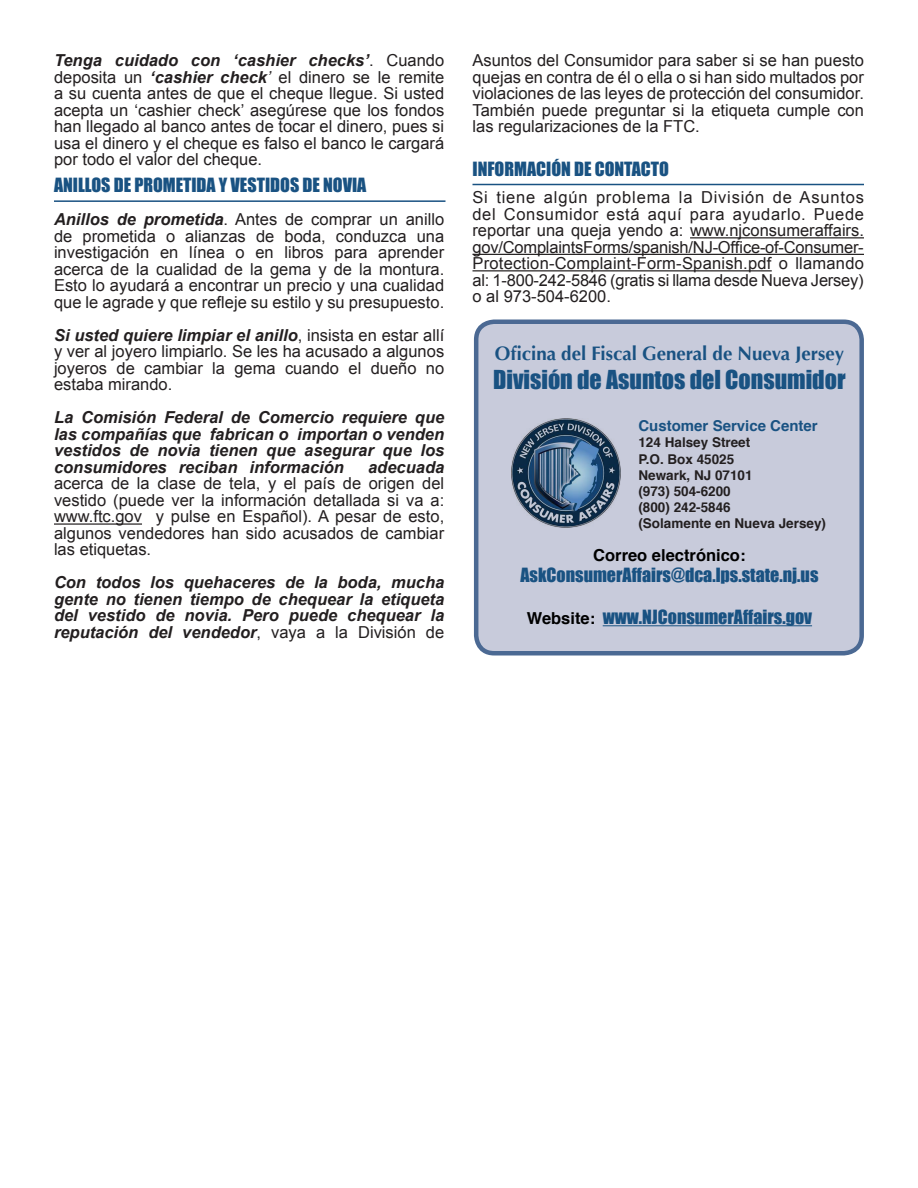
<style>
.page{position:relative;width:918px;height:1188px;background:#fff}
.page>*{position:absolute;margin:0;border:0;box-sizing:border-box;transform-origin:0 0}
.t1{font:24px "Impact";color:#195282}
.t2{font:700 19.5px "Optima";color:#195282;scale:.96 1}
.t3{font:18px "Impact";color:#195282}
.t4{font:16.5px/16.5px "Arial";color:#231f20;text-align:justify}
.t5{font:italic 700 16.5px/16.5px "Arial";color:#231f20;text-align:justify}
.t6{font:700 16.5px "Helvetica";color:#000}
.t7{font:700 15px "Helvetica";color:#195282}
.t8{font:700 13.5px/16.2px "Helvetica";color:#231f20}
.s1{font-weight:700;font-style:italic}
.s2{font-style:italic}
.s3{font-weight:400;font-style:normal}
.s4{font-family:"Helvetica";font-weight:700;font-size:16.5px;color:#000}
</style>
<div class="page">
<hr style="left:54px;top:523px;width:88px;height:2px;background:#231f20">
<hr style="left:690px;top:237px;width:174px;height:1px;background:#231f20">
<hr style="left:472px;top:254px;width:392px;height:1px;background:#231f20">
<hr style="left:472px;top:270px;width:300px;height:1px;background:#231f20">
<hr style="left:54px;top:200px;width:392px;height:2px;background:#195282">
<hr style="left:472px;top:184px;width:392px;height:1px;background:#195282">
<div style="left:476px;top:322px;width:386px;height:331px;background:#c8cbdb;border-radius:18px"></div>
<div style="left:474px;top:320px;width:390px;height:336px;border:4px solid #4b6993;border-radius:18px"></div>
<hr style="left:603px;top:625px;width:209px;height:1px;background:#195282">
<img style="left:512px;top:419px;width:108px;height:109px">
<p class="t4" style="left:54px;top:52px;width:392px"><span class="s1">Tenga cuidado con ‘cashier checks’</span>. Cuando deposita un <span class="s1">‘cashier check</span><span class="s2">’</span> el dinero se le remite a su cuenta antes de que el cheque llegue. Si usted acepta un ‘cashier check’ asegúrese que los fondos han llegado al banco antes de tocar el dinero, pues si usa el dinero y el cheque es falso el banco le cargará por todo el valor del cheque.</p>
<p class="t3" style="left:54px;top:171px;width:314px">ANILLOS DE PROMETIDA Y VESTIDOS DE NOVIA</p>
<p class="t4" style="left:54px;top:211px;width:392px"><span class="s1">Anillos de prometida</span>. Antes de comprar un anillo de prometida o alianzas de boda, conduzca una investigación en línea o en libros para aprender acerca de la cualidad de la gema y de la montura.<br>Esto lo ayudará a encontrar un precio y una cualidad que le agrade y que refleje su estilo y su presupuesto.</p>
<p class="t4" style="left:54px;top:327px;width:392px"><span class="s1">Si usted quiere limpiar el anillo</span>, insista en estar allí y ver al joyero limpiarlo. Se les ha acusado a algunos joyeros de cambiar la gema cuando el dueño no estaba mirando.</p>
<p class="t5" style="left:54px;top:410px;width:392px">La Comisión Federal de Comercio requiere que las compañías que fabrican o importan o venden vestidos de novia tienen que asegurar que los consumidores reciban información</p>
<p class="t5" style="left:368px;top:459px;width:78px">adecuada</p>
<p class="t4" style="left:54px;top:475px;width:392px">acerca de la clase de tela, y el país de origen del vestido (puede ver la información detallada si va a: www.ftc.gov y pulse en Español). A pesar de esto, algunos vendedores han sido acusados de cambiar las etiquetas.</p>
<p class="t5" style="left:54px;top:575px;width:392px">Con todos los quehaceres de la boda, mucha gente no tienen tiempo de chequear la etiqueta del vestido de novia. Pero puede chequear la reputación del vendedor<span class="s3">, vaya a la División de</span></p>
<p class="t4" style="left:472px;top:52px;width:393px">Asuntos del Consumidor para saber si se han puesto quejas en contra de él o ella o si han sido multados por violaciones de las leyes de protección del consumidor.<br>También puede preguntar si la etiqueta cumple con las regularizaciones de la FTC.</p>
<p class="t3" style="left:472px;top:155px;width:198px">INFORMACIÓN DE CONTACTO</p>
<p class="t4" style="left:472px;top:189px;width:393px">Si tiene algún problema la División de Asuntos del Consumidor está aquí para ayudarlo. Puede reportar una queja yendo a: www.njconsumeraffairs. gov/ComplaintsForms/spanish/NJ-Office-of-Consumer-Protection-Complaint-Form-Spanish.pdf o llamando al: 1-800-242-5846 (gratis si llama desde Nueva Jersey) o al 973-504-6200.</p>
<p class="t2" style="left:495px;top:342px;width:365px">Oficina del Fiscal General de Nueva Jersey</p>
<h1 class="t1" style="left:493px;top:361px;width:354px">División de Asuntos del Consumidor</h1>
<p class="t7" style="left:638px;top:414px;width:181px">Customer Service Center</p>
<p class="t8" style="left:638px;top:435px;width:189px">124 Halsey Street<br>P.O. Box 45025<br>Newark, NJ 07101<br>(973) 504-6200<br>(800) 242-5846<br>(Solamente en Nueva Jersey)</p>
<p class="t6" style="left:593px;top:542px;width:154px">Correo electrónico:</p>
<p class="t3" style="left:520px;top:561px;width:300px">AskConsumerAffairs@dca.lps.state.nj.us</p>
<p class="t3" style="left:527px;top:603px;width:287px"><span class="s4">Website:</span> www.NJConsumerAffairs.gov</p>
</div>
